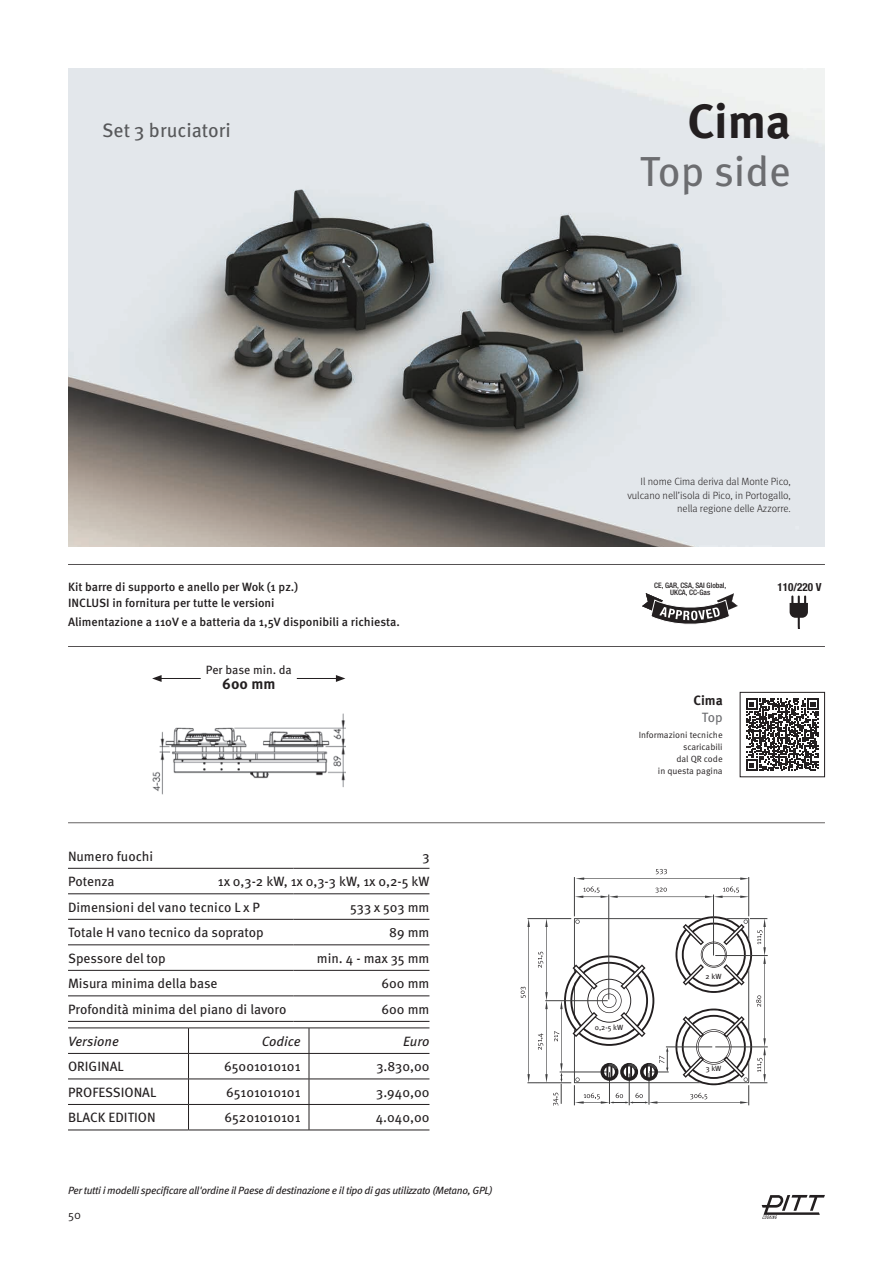
<style>
.page{position:relative;width:893px;height:1263px;background:#fff}
.page>*{position:absolute;margin:0;border:0;box-sizing:border-box;transform-origin:0 0}
.t1{font:700 48px "Meta Pro";color:#231f20}
.t2{font:42px "Meta Pro";color:#6c6d70}
.t3{font:19.5px "Meta Pro";color:#57585a}
.t4{font:700 15px "Meta Pro";color:#231f20}
.t5{font:13.5px/25.5px "Meta Pro";color:#231f20}
.t6{font:italic 13.5px "Meta Pro";color:#231f20}
.t7{font:700 13.5px "Meta Pro";color:#231f20}
.t8{font:13.5px "Meta Pro";color:#6c6d70}
.t9{font:500 12px/15.6px "Meta Pro";color:#231f20}
.t10{font:12px "Meta Pro";color:#231f20}
.t11{font:12px "Meta Pro Norm";color:#231f20}
.t12{font:700 condensed 11.1px "Helvetica Neue";color:#231f20}
.t13{font:italic 10.5px "Meta Pro";letter-spacing:-.03em;color:#231f20}
.t14{font:300 10.5px/13.5px "Meta Pro";color:#231f20;text-align:right}
.t15{font:9px/12px "Meta Pro Norm";color:#231f20;text-align:right}
.t16{font:500 condensed 7.5px/7.5px "Helvetica Neue";color:#231f20;text-align:center}
.t17{font:7.5px "Meta Pro";color:#231f20}
</style>
<div class="page">
<svg style="left:642px;top:593px;width:96px;height:32px"></svg>
<svg style="left:790px;top:596px;width:18px;height:32px"></svg>
<hr style="left:68px;top:564px;width:757px;height:1px;background:#231f20">
<hr style="left:68px;top:646px;width:757px;height:1px;background:#231f20">
<hr style="left:68px;top:822px;width:757px;height:1px;background:#231f20">
<svg style="left:762px;top:1195px;width:63px;height:24px"></svg>
<hr style="left:68px;top:868px;width:225px;height:1px;background:#231f20">
<hr style="left:293px;top:868px;width:136px;height:1px;background:#231f20">
<hr style="left:68px;top:893px;width:225px;height:1px;background:#231f20">
<hr style="left:293px;top:893px;width:136px;height:1px;background:#231f20">
<hr style="left:68px;top:919px;width:225px;height:1px;background:#231f20">
<hr style="left:293px;top:919px;width:136px;height:1px;background:#231f20">
<hr style="left:68px;top:944px;width:225px;height:1px;background:#231f20">
<hr style="left:293px;top:944px;width:136px;height:1px;background:#231f20">
<hr style="left:68px;top:970px;width:225px;height:1px;background:#231f20">
<hr style="left:293px;top:970px;width:136px;height:1px;background:#231f20">
<hr style="left:68px;top:995px;width:225px;height:1px;background:#231f20">
<hr style="left:293px;top:995px;width:136px;height:1px;background:#231f20">
<hr style="left:68px;top:1021px;width:225px;height:1px;background:#231f20">
<hr style="left:293px;top:1021px;width:136px;height:1px;background:#231f20">
<hr style="left:68px;top:1130px;width:121px;height:1px;background:#231f20">
<hr style="left:189px;top:1130px;width:120px;height:1px;background:#231f20">
<hr style="left:309px;top:1130px;width:120px;height:1px;background:#231f20">
<hr style="left:68px;top:1053px;width:121px;height:1px;background:#231f20">
<hr style="left:68px;top:1079px;width:121px;height:1px;background:#231f20">
<hr style="left:68px;top:1104px;width:121px;height:1px;background:#231f20">
<hr style="left:68px;top:1028px;width:121px;height:1px;background:#231f20">
<hr style="left:189px;top:1028px;width:120px;height:1px;background:#231f20">
<hr style="left:309px;top:1028px;width:120px;height:1px;background:#231f20">
<hr style="left:189px;top:1053px;width:120px;height:1px;background:#231f20">
<hr style="left:309px;top:1053px;width:120px;height:1px;background:#231f20">
<hr style="left:189px;top:1079px;width:120px;height:1px;background:#231f20">
<hr style="left:309px;top:1079px;width:120px;height:1px;background:#231f20">
<hr style="left:189px;top:1104px;width:120px;height:1px;background:#231f20">
<hr style="left:309px;top:1104px;width:120px;height:1px;background:#231f20">
<svg style="left:188px;top:1028px;width:1px;height:102px"></svg>
<svg style="left:309px;top:1028px;width:1px;height:102px"></svg>
<svg style="left:746px;top:698px;width:72px;height:73px"></svg>
<div style="left:740px;top:692px;width:85px;height:85px;border:1px solid #231f20"></div>
<img style="left:68px;top:68px;width:757px;height:479px">
<img style="left:152px;top:714px;width:193px;height:81px">
<hr style="left:159px;top:678px;width:42px;height:1px;background:#231f20">
<svg style="left:152px;top:675px;width:10px;height:7px"></svg>
<hr style="left:297px;top:678px;width:41px;height:1px;background:#231f20">
<svg style="left:336px;top:675px;width:9px;height:7px"></svg>
<hr style="left:748px;top:877px;width:1px;height:39px;background:#3e3e3f">
<hr style="left:527px;top:918px;width:44px;height:1px;background:#3e3e3f">
<hr style="left:527px;top:1082px;width:44px;height:1px;background:#3e3e3f">
<hr style="left:574px;top:877px;width:1px;height:39px;background:#3e3e3f">
<hr style="left:715px;top:955px;width:53px;height:1px;background:#3e3e3f">
<hr style="left:713px;top:894px;width:1px;height:61px;background:#3e3e3f">
<hr style="left:608px;top:894px;width:1px;height:105px;background:#3e3e3f">
<hr style="left:715px;top:1046px;width:53px;height:1px;background:#3e3e3f">
<svg style="left:576px;top:869px;width:173px;height:11px"></svg>
<svg style="left:575px;top:886px;width:173px;height:12px"></svg>
<svg style="left:521px;top:919px;width:9px;height:163px"></svg>
<svg style="left:537px;top:916px;width:230px;height:190px"></svg>
<h3 class="t3" style="left:102px;top:115px;width:130px">Set 3 bruciatori</h3>
<h1 class="t1" style="left:687px;top:84px;width:105px">Cima</h1>
<h2 class="t2" style="left:640px;top:139px;width:152px">Top side</h2>
<p class="t9" style="left:68px;top:578px;width:232px">Kit barre di supporto e anello per Wok (1 pz.)<br>INCLUSI in fornitura per tutte le versioni</p>
<p class="t9" style="left:68px;top:614px;width:333px">Alimentazione a 110V e a batteria da 1,5V disponibili a richiesta.</p>
<p class="t10" style="left:206px;top:661px;width:88px">Per base min. da</p>
<p class="t4" style="left:222px;top:672px;width:55px">600 mm</p>
<p class="t5" style="left:68px;top:842px;width:87px">Numero fuochi</p>
<p class="t5" style="left:422px;top:842px;width:9px">3</p>
<p class="t5" style="left:68px;top:868px;width:48px">Potenza</p>
<p class="t5" style="left:68px;top:868px;width:363px;text-indent:150px">1x 0,3-2 kW, 1x 0,3-3 kW, 1x 0,2-5 kW<br>Dimensioni del vano tecnico L x P</p>
<p class="t5" style="left:350px;top:893px;width:81px">533 x 503 mm</p>
<p class="t5" style="left:68px;top:919px;width:197px">Totale H vano tecnico da sopratop</p>
<p class="t5" style="left:389px;top:919px;width:42px">89 mm</p>
<p class="t5" style="left:68px;top:944px;width:99px">Spessore del top</p>
<p class="t5" style="left:317px;top:944px;width:114px">min. 4 - max 35 mm</p>
<p class="t5" style="left:68px;top:970px;width:151px">Misura minima della base</p>
<p class="t5" style="left:382px;top:970px;width:49px">600 mm</p>
<p class="t5" style="left:68px;top:995px;width:220px">Profondità minima del piano di lavoro</p>
<p class="t5" style="left:382px;top:995px;width:49px">600 mm</p>
<p class="t6" style="left:68px;top:1031px;width:52px">Versione</p>
<p class="t6" style="left:262px;top:1031px;width:40px">Codice</p>
<p class="t5" style="left:68px;top:1053px;width:57px">ORIGINAL</p>
<p class="t5" style="left:224px;top:1053px;width:78px">65001010101</p>
<p class="t5" style="left:68px;top:1078px;width:90px">PROFESSIONAL</p>
<p class="t5" style="left:226px;top:1078px;width:76px">65101010101</p>
<p class="t5" style="left:68px;top:1104px;width:89px">BLACK EDITION</p>
<p class="t5" style="left:224px;top:1104px;width:78px">65201010101</p>
<p class="t6" style="left:403px;top:1030px;width:28px">Euro</p>
<p class="t5" style="left:376px;top:1053px;width:55px;text-align:justify">3.830,00<br>3.940,00<br>4.040,00</p>
<p class="t13" style="left:68px;top:1182px;width:426px">Per tutti i modelli specificare all'ordine il Paese di destinazione e il tipo di gas utilizzato (Metano, GPL)</p>
<p class="t11" style="left:68px;top:1206px;width:14px">50</p>
<p class="t14" style="left:627px;top:474px;width:165px">Il nome Cima deriva dal Monte Pico, vulcano nell’isola di Pico, in Portogallo, nella regione delle Azzorre.</p>
<p class="t16" style="left:654px;top:581px;width:74px">CE, GAR, CSA, SAI Global,<br>UKCA, CC-Gas</p>
<p class="t12" style="left:777px;top:580px;width:46px">110/220 V</p>
<p class="t7" style="left:694px;top:690px;width:31px">Cima</p>
<p class="t8" style="left:702px;top:707px;width:22px">Top</p>
<p class="t15" style="left:639px;top:728px;width:85px">Informazioni tecniche scaricabili<br>dal QR code<br>in questa pagina</p>
<p class="t17" style="left:595px;top:1021px;width:30px">0,2-5 kW</p>
<p class="t17" style="left:706px;top:970px;width:17px">2 kW</p>
<p class="t17" style="left:706px;top:1063px;width:17px">3 kW</p>
</div>
